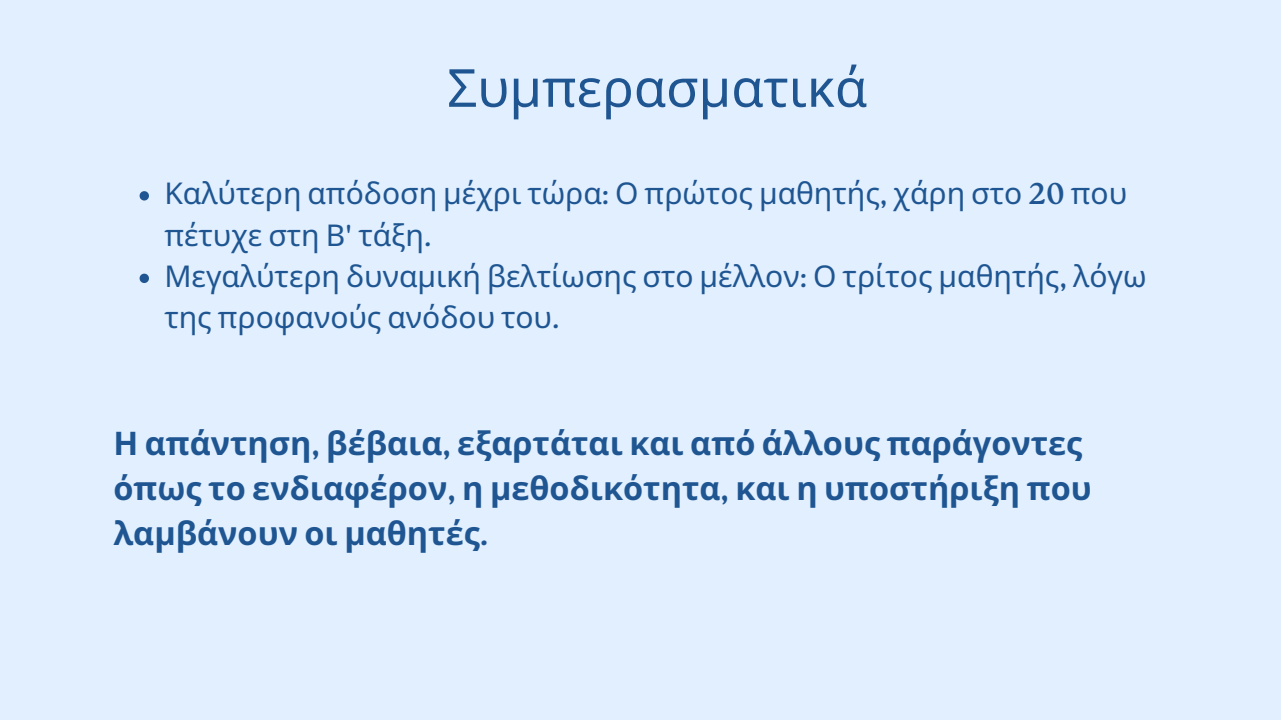
<style>
.page{position:relative;width:1281px;height:720px;background:#e1efff}
.page>*{position:absolute;margin:0;border:0;box-sizing:border-box;transform-origin:0 0}
.t1{font:52.5px "Noto Sans";color:#1f5692}
.t2{font:700 32.5px/45px "Noto Sans";color:#1f5692}
.t3{font:30px/41.2px "Noto Sans";color:#1f5692}
.s1{font-family:"Roca One"}
</style>
<div class="page">
<svg style="left:140px;top:191px;width:9px;height:10px"></svg>
<svg style="left:140px;top:274px;width:9px;height:9px"></svg>
<h2 class="t1" style="left:447px;top:51px;width:421px">Συμπερασματικά</h2>
<h1 class="t3" style="left:164px;top:172px;width:964px">Καλύτερη απόδοση μέχρι τώρα<span class="s1">:</span> Ο πρώτος μαθητής<span class="s1">,</span> χάρη στο <span class="s1">20</span> που πέτυχε στη Β<span class="s1">'</span> τάξη<span class="s1">.</span></h1>
<p class="t3" style="left:164px;top:255px;width:983px">Μεγαλύτερη δυναμική βελτίωσης στο μέλλον<span class="s1">:</span> Ο τρίτος μαθητής<span class="s1">,</span> λόγω της προφανούς ανόδου του<span class="s1">.</span></p>
<p class="t2" style="left:113px;top:419px;width:980px">Η απάντηση<span class="s1">,</span> βέβαια<span class="s1">,</span> εξαρτάται και από άλλους παράγοντες όπως το ενδιαφέρον<span class="s1">,</span> η μεθοδικότητα<span class="s1">,</span> και η υποστήριξη που λαμβάνουν οι μαθητές<span class="s1">.</span></p>
</div>
